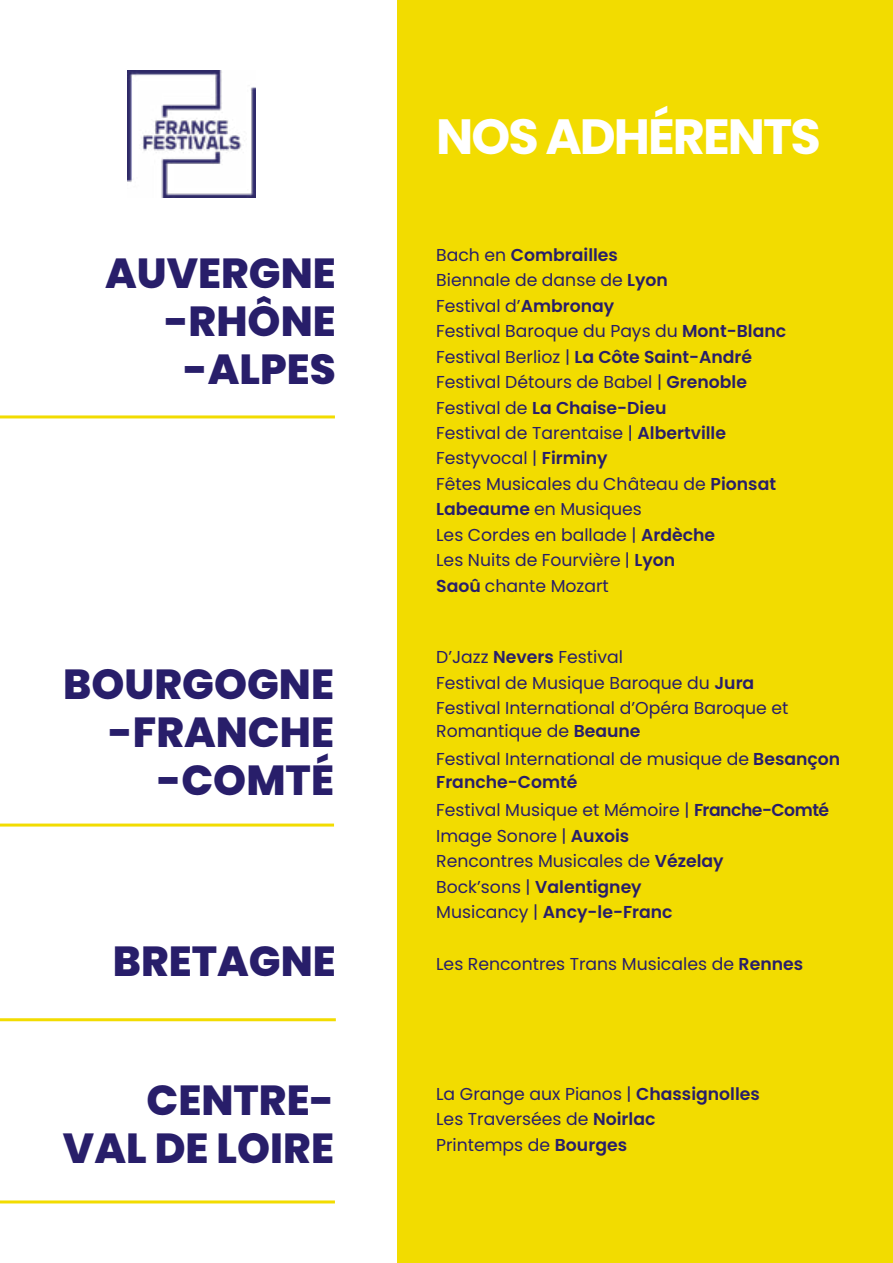
<style>
.page{position:relative;width:893px;height:1263px;background:#fff}
.page>*{position:absolute;margin:0;border:0;box-sizing:border-box;transform-origin:0 0}
.t1{font:700 49.5px "Poppins";letter-spacing:-.04em;color:#fff}
.t2{font:800 42px/48px "Poppins";color:#281e6a;text-align:right}
.t3{font:17.25px/25.5px "Poppins";color:#281e6a}
.t4{font:600 17.25px/28.5px "Poppins";color:#281e6a}
.s1{font-weight:600}
.s2{font-weight:400}
</style>
<div class="page">
<div style="left:398px;top:0;width:495px;height:1263px;background:#f2dc00"></div>
<img style="left:127px;top:70px;width:128px;height:128px">
<hr style="left:0;top:1200px;width:335px;height:3px;background:#f2dc00">
<hr style="left:0;top:1018px;width:336px;height:3px;background:#f2dc00">
<hr style="left:0;top:823px;width:334px;height:3px;background:#f2dc00">
<hr style="left:0;top:415px;width:335px;height:3px;background:#f2dc00">
<h2 class="t2" style="left:105px;top:250px;width:232px">AUVERGNE -RHÔNE -ALPES</h2>
<h2 class="t2" style="left:63px;top:660px;width:272px">BOURGOGNE -FRANCHE -COMTÉ</h2>
<h1 class="t1" style="left:436px;top:108px;width:386px">NOS ADHÉRENTS</h1>
<p class="t3" style="left:436px;top:242px;width:351px">Bach en <span class="s1">Combrailles<br></span>Biennale de danse de <span class="s1">Lyon<br></span>Festival d’<span class="s1">Ambronay<br></span>Festival Baroque du Pays du <span class="s1">Mont-Blanc<br></span>Festival Berlioz | <span class="s1">La Côte Saint-André<br></span>Festival Détours de Babel | <span class="s1">Grenoble<br></span>Festival de <span class="s1">La Chaise-Dieu<br></span>Festival de Tarentaise | <span class="s1">Albertville<br></span>Festyvocal | <span class="s1">Firminy<br></span>Fêtes Musicales du Château de <span class="s1">Pionsat<br>Labeaume</span> en Musiques<br>Les Cordes en ballade | <span class="s1">Ardèche<br></span>Les Nuits de Fourvière | <span class="s1">Lyon<br>Saoû</span> chante Mozart</p>
<p class="t3" style="left:436px;top:645px;width:354px">D’Jazz <span class="s1">Nevers</span> Festival<br>Festival de Musique Baroque du <span class="s1">Jura<br></span>Festival International d’Opéra Baroque et</p>
<p class="t3" style="left:436px;top:717px;width:406px;line-height:28.5px">Romantique de <span class="s1">Beaune<br></span>Festival International de musique de <span class="s1">Besançon</span></p>
<p class="t4" style="left:436px;top:768px;width:394px">Franche-Comté<br><span class="s2">Festival Musique et Mémoire |</span> Franche-Comté</p>
<p class="t3" style="left:436px;top:823px;width:289px">Image Sonore | <span class="s1">Auxois<br></span>Rencontres Musicales de <span class="s1">Vézelay<br></span>Bock’sons | <span class="s1">Valentigney<br></span>Musicancy | <span class="s1">Ancy-le-Franc</span></p>
<h2 class="t2" style="left:113px;top:938px;width:224px">BRETAGNE</h2>
<p class="t3" style="left:436px;top:951px;width:368px">Les Rencontres Trans Musicales de <span class="s1">Rennes</span></p>
<h2 class="t2" style="left:63px;top:1076px;width:273px">CENTRE-<br>VAL DE LOIRE</h2>
<p class="t3" style="left:436px;top:1081px;width:325px">La Grange aux Pianos | <span class="s1">Chassignolles<br></span>Les Traversées de <span class="s1">Noirlac<br></span>Printemps de <span class="s1">Bourges</span></p>
</div>
